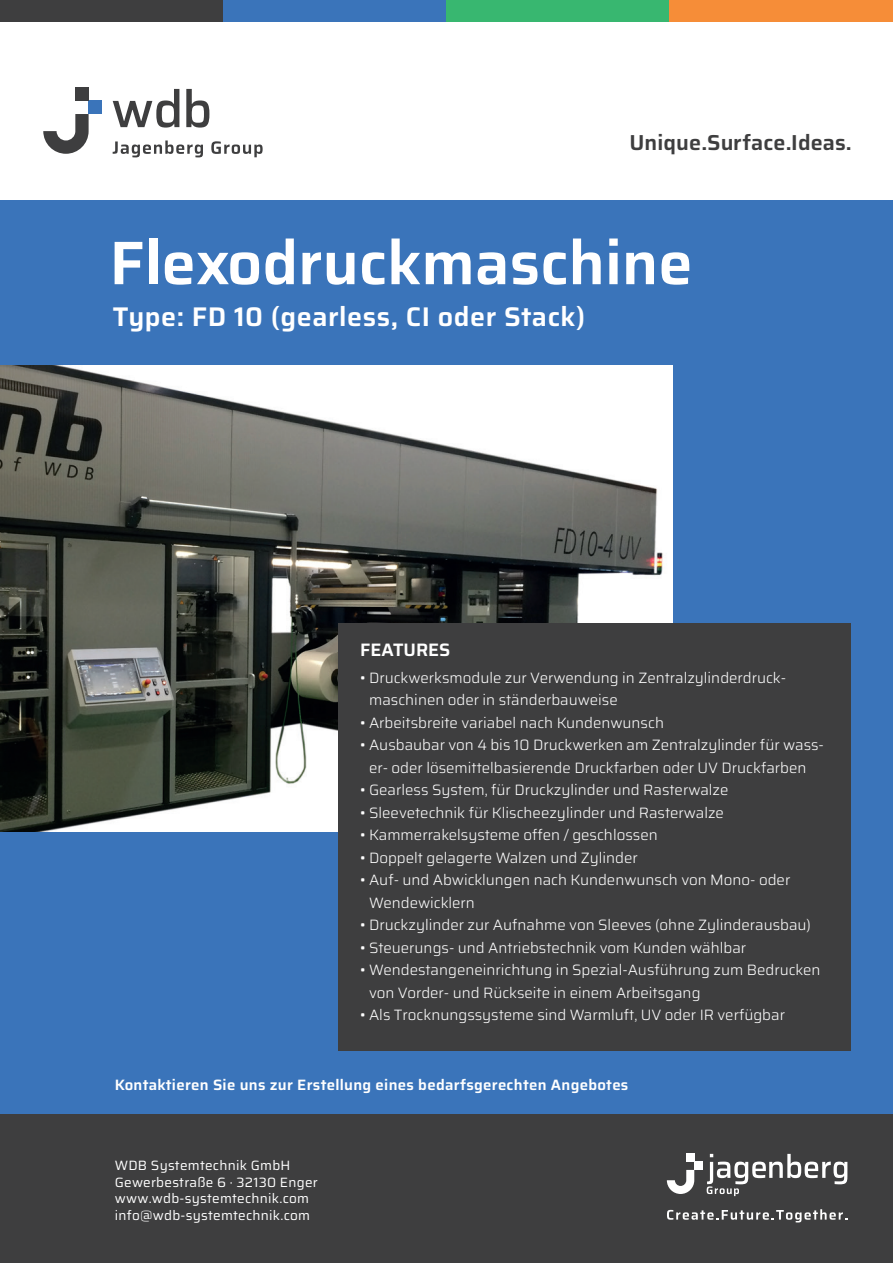
<style>
.page{position:relative;width:893px;height:1263px;background:#fff}
.page>*{position:absolute;margin:0;border:0;box-sizing:border-box;transform-origin:0 0}
.t1{font:600 61.5px "Saira";color:#fff}
.t2{font:600 27px "Saira";letter-spacing:.02em;color:#fff}
.t3{font:600 21.6px "Saira";letter-spacing:.005em;color:#3e3e3f}
.t4{font:600 18px "Saira";color:#fff}
.t5{font:300 15px/22.5px "Saira";color:#fff}
.t6{font:600 15px "Saira";letter-spacing:.02em;color:#fff}
.t7{font:13.5px/16.5px "Saira";letter-spacing:.02em;color:#fff}
</style>
<div class="page">
<div style="left:0;top:200px;width:893px;height:925px;background:#3a74ba"></div>
<div style="left:0;top:0;width:223px;height:21px;background:#3e3e3f"></div>
<div style="left:223px;top:0;width:223px;height:21px;background:#3a74ba"></div>
<div style="left:446px;top:0;width:224px;height:21px;background:#38b770"></div>
<div style="left:670px;top:0;width:223px;height:21px;background:#f68d38"></div>
<svg style="left:113px;top:140px;width:90px;height:17px"></svg>
<svg style="left:211px;top:141px;width:52px;height:16px"></svg>
<svg style="left:43px;top:114px;width:46px;height:40px"></svg>
<div style="left:89px;top:101px;width:13px;height:13px;background:#3a74ba"></div>
<div style="left:75px;top:88px;width:14px;height:13px;background:#3e3e3f"></div>
<svg style="left:113px;top:89px;width:66px;height:39px"></svg>
<svg style="left:186px;top:89px;width:23px;height:39px"></svg>
<div style="left:0;top:1114px;width:893px;height:149px;background:#3e3e3f"></div>
<svg style="left:667px;top:1209px;width:180px;height:13px"></svg>
<svg style="left:667px;top:1170px;width:27px;height:24px"></svg>
<div style="left:694px;top:1162px;width:8px;height:8px;background:#fff"></div>
<div style="left:686px;top:1154px;width:8px;height:8px;background:#fff"></div>
<svg style="left:707px;top:1154px;width:140px;height:42px"></svg>
<img style="left:0;top:366px;width:670px;height:465px">
<div style="left:338px;top:623px;width:512px;height:427px;background:#3e3e3f"></div>
<h3 class="t3" style="left:629px;top:125px;width:224px">Unique.Surface.Ideas.</h3>
<h1 class="t1" style="left:109px;top:212px;width:585px">Flexodruckmaschine</h1>
<h2 class="t2" style="left:113px;top:294px;width:474px">Type: FD 10 (gearless, CI oder Stack)</h2>
<p class="t4" style="left:360px;top:635px;width:92px">FEATURES</p>
<p class="t5" style="left:369px;top:665px;width:419px;text-indent:-9px">• Druckwerksmodule zur Verwendung in Zentralzylinderdruck&shy;maschinen oder in ständerbauweise</p>
<p class="t5" style="left:360px;top:710px;width:305px">• Arbeitsbreite variabel nach Kundenwunsch</p>
<p class="t5" style="left:360px;top:733px;width:465px;text-align:center">• Ausbaubar von 4 bis 10 Druckwerken am Zentralzylinder für wass&shy;er- oder lösemittelbasierende Druckfarben oder UV Druckfarben</p>
<p class="t5" style="left:360px;top:778px;width:370px">• Gearless System, für Druckzylinder und Rasterwalze</p>
<p class="t5" style="left:360px;top:800px;width:365px">• Sleevetechnik für Klischeezylinder und Rasterwalze</p>
<p class="t5" style="left:360px;top:823px;width:299px">• Kammerrakelsysteme offen / geschlossen</p>
<p class="t5" style="left:360px;top:845px;width:279px">• Doppelt gelagerte Walzen und Zylinder</p>
<p class="t5" style="left:369px;top:868px;width:423px;text-indent:-9px">• Auf- und Abwicklungen nach Kundenwunsch von Mono- oder<br>Wendewicklern</p>
<p class="t5" style="left:360px;top:913px;width:452px">• Druckzylinder zur Aufnahme von Sleeves (ohne Zylinderausbau)</p>
<p class="t5" style="left:360px;top:935px;width:388px">• Steuerungs- und Antriebstechnik vom Kunden wählbar</p>
<p class="t5" style="left:369px;top:958px;width:453px;text-indent:-9px">• Wendestangeneinrichtung in Spezial-Ausführung zum Bedrucken von Vorder- und Rückseite in einem Arbeitsgang</p>
<p class="t5" style="left:360px;top:1003px;width:426px">• Als Trocknungssysteme sind Warmluft, UV oder IR verfügbar</p>
<p class="t6" style="left:115px;top:1073px;width:515px">Kontaktieren Sie uns zur Erstellung eines bedarfsgerechten Angebotes</p>
<p class="t7" style="left:115px;top:1157px;width:204px">WDB Systemtechnik GmbH<br>Gewerbestraße 6 · 32130 Enger www.wdb-systemtechnik.com info@wdb-systemtechnik.com</p>
</div>
